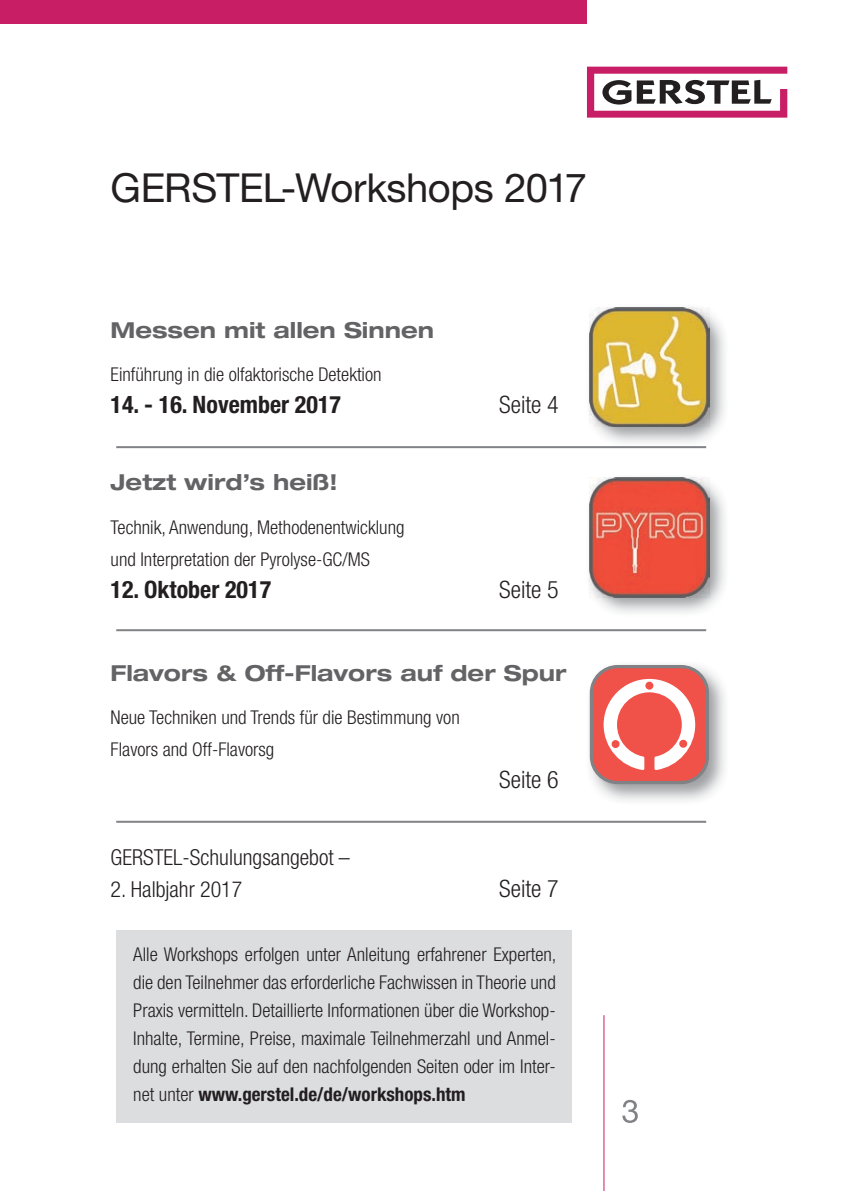
<style>
.page{position:relative;width:845px;height:1191px;background:#fff}
.page>*{position:absolute;margin:0;border:0;box-sizing:border-box;transform-origin:0 0}
.t1{font:40px "Helvetica Neue";letter-spacing:-.01em;color:#231f20}
.t2{font:700 condensed 24px "Helvetica Neue";color:#231f20}
.t3{font:300 condensed 24px "Helvetica Neue";color:#231f20}
.t4{font:700 expanded 22px "Helvetica Neue";color:#636366}
.t5{font:300 condensed 22px "Helvetica Neue";color:#231f20}
.t6{font:300 condensed 19px/28px "Helvetica Neue";color:#231f20}
.s1{font-weight:700}
</style>
<div class="page">
<div style="left:116px;top:930px;width:455px;height:193px;background:#dcdddf"></div>
<img style="left:589px;top:664px;width:136px;height:137px">
<div style="left:590px;top:665px;width:119px;height:119px;background:#808285;border-radius:28px"></div>
<svg style="left:593px;top:668px;width:113px;height:113px;background:#ef7d77"></svg>
<img style="left:589px;top:477px;width:136px;height:136px">
<img style="left:590px;top:478px;width:119px;height:119px">
<img style="left:589px;top:307px;width:136px;height:140px">
<img style="left:590px;top:308px;width:119px;height:119px">
<hr style="left:116px;top:629px;width:590px;height:2px;background:#808285">
<hr style="left:116px;top:446px;width:590px;height:2px;background:#808285">
<hr style="left:116px;top:820px;width:590px;height:2px;background:#808285">
<hr style="left:603px;top:1015px;width:1px;height:176px;background:#c71e66">
<svg style="left:622px;top:1099px;width:16px;height:24px"></svg>
<div style="left:3px;top:0;width:584px;height:24px;background:#c71e66"></div>
<svg style="left:587px;top:67px;width:200px;height:51px"></svg>
<hr style="left:0;top:0;width:3px;height:24px;background:#c71e66">
<h1 class="t1" style="left:111px;top:163px;width:478px">GERSTEL-Workshops 2017</h1>
<p class="t4" style="left:111px;top:316px;width:325px">Messen mit allen Sinnen</p>
<p class="t6" style="left:111px;top:360px;width:273px">Einführung in die olfaktorische Detektion</p>
<p class="t2" style="left:111px;top:390px;width:232px">14. - 16. November 2017</p>
<p class="t3" style="left:499px;top:391px;width:61px">Seite 4</p>
<p class="t4" style="left:111px;top:469px;width:228px">Jetzt wird’s heiß!</p>
<p class="t6" style="left:111px;top:511px;width:295px;line-height:32px">Technik, Anwendung, Methodenentwicklung und Interpretation der Pyrolyse-GC/MS</p>
<p class="t2" style="left:111px;top:575px;width:162px">12. Oktober 2017</p>
<p class="t3" style="left:499px;top:575px;width:61px">Seite 5</p>
<p class="t4" style="left:111px;top:659px;width:457px">Flavors &amp; Off-Flavors auf der Spur</p>
<p class="t6" style="left:111px;top:701px;width:351px;line-height:32px">Neue Techniken und Trends für die Bestimmung von<br>Flavors and Off-Flavorsg</p>
<p class="t3" style="left:499px;top:765px;width:61px">Seite 6</p>
<p class="t5" style="left:111px;top:845px;width:241px">GERSTEL-Schulungsangebot –</p>
<p class="t5" style="left:111px;top:877px;width:133px">2. Halbjahr 2017</p>
<p class="t3" style="left:499px;top:875px;width:61px">Seite 7</p>
<p class="t6" style="left:133px;top:940px;width:425px;text-align:justify">Alle Workshops erfolgen unter Anleitung erfahrener Experten, die den Teilnehmer das erforderliche Fachwissen in Theorie und Praxis vermitteln. Detaillierte Informationen über die Workshop-Inhalte, Termine, Preise, maximale Teilnehmerzahl und Anmel&shy;dung erhalten Sie auf den nachfolgenden Seiten oder im Inter&shy;net unter <span class="s1">www.gerstel.de/de/workshops.htm</span></p>
</div>
